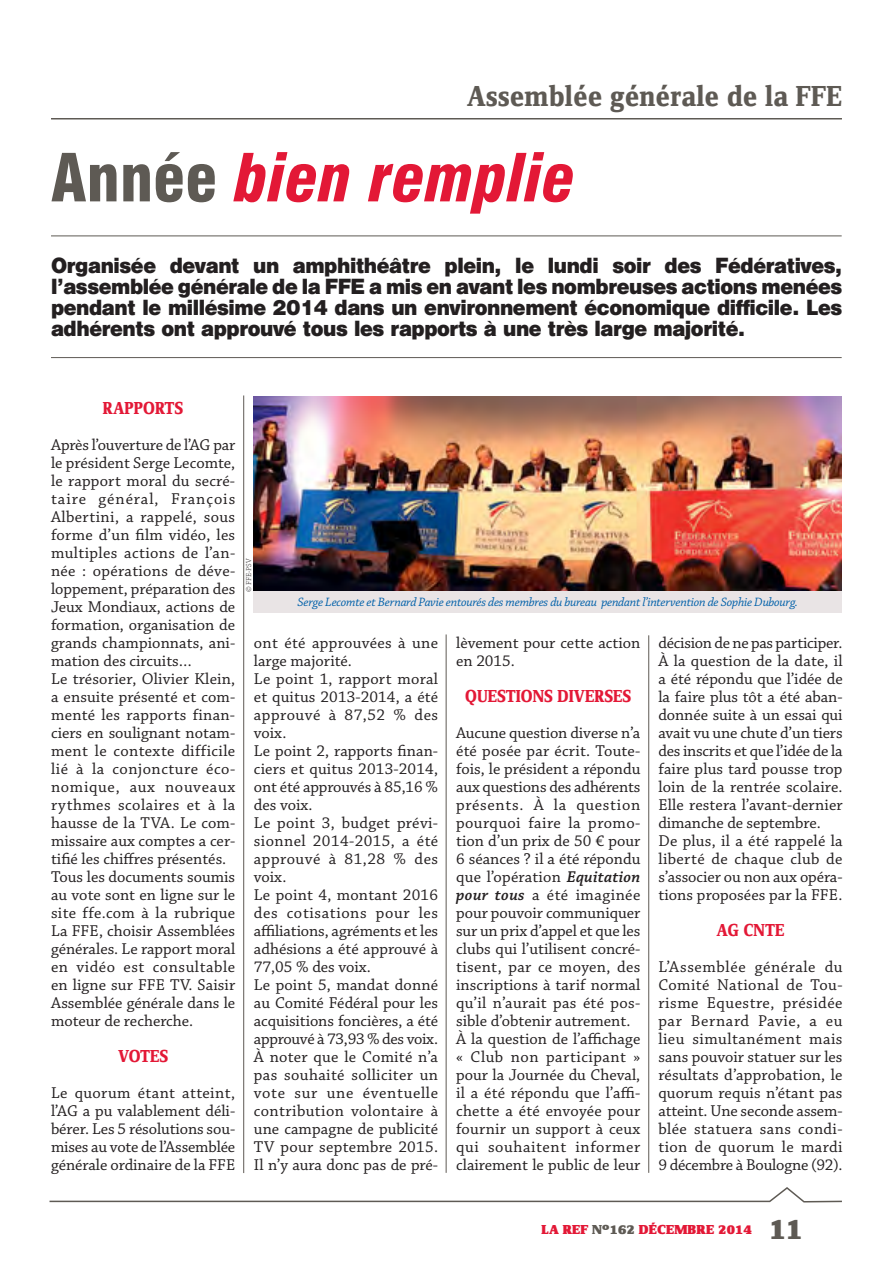
<style>
.page{position:relative;width:893px;height:1263px;background:#fff}
.page>*{position:absolute;margin:0;border:0;box-sizing:border-box;transform-origin:0 0}
.t1{font:italic 900 condensed 64.5px "Swiss 721 BT";color:#e31836}
.t2{font:30px "Zine Serif Dis Bold Roman Tf";color:#5e5a54}
.t3{font:30px "Zine Serif Dis Black Roman Tf";color:#5e5a54}
.t4{font:19.5px/21px "Swiss 721 BT Black No 2";letter-spacing:-.02em;color:#231f20;text-align:justify}
.t5{font:18px "Zine Serif Dis Bold Roman Tf";color:#e31836}
.t6{font:16.5px/18px "Chaparral Pro";letter-spacing:.005em;color:#231f20}
.t7{font:13.5px "Zine Serif Dis Black Roman Tf";letter-spacing:.01em;color:#e31836;scale:1.1 1}
.t8{font:italic 12.75px "Chaparral Pro";letter-spacing:-.02em;color:#0060a9}
.t9{font:300 7.5px "Chaparral Pro";letter-spacing:-.015em;color:#231f20}
.s1{font-style:normal;color:#5e5a54}
.s2{font-weight:600;font-style:italic}
.s3{color:#5e5a54}
</style>
<div class="page">
<svg style="left:49px;top:1187px;width:793px;height:16px"></svg>
<hr style="left:51px;top:235px;width:791px;height:1px;background:#5e5a54">
<hr style="left:51px;top:118px;width:791px;height:1px;background:#5e5a54">
<hr style="left:243px;top:395px;width:1px;height:778px;background:#5e5a54">
<hr style="left:648px;top:635px;width:1px;height:538px;background:#5e5a54">
<hr style="left:446px;top:634px;width:1px;height:539px;background:#5e5a54">
<hr style="left:51px;top:357px;width:791px;height:1px;background:#5e5a54">
<img style="left:253px;top:396px;width:589px;height:196px">
<div style="left:254px;top:591px;width:588px;height:21px;background:#e9e4e5"></div>
<h2 class="t2" style="left:467px;top:85px;width:376px">Assemblée générale de la FFE</h2>
<h1 class="t1" style="left:51px;top:151px;width:526px"><span class="s1">Année</span> bien remplie</h1>
<p class="t4" style="left:51px;top:256px;width:793px">Organisée devant un amphithéâtre plein, le lundi soir des Fédératives, l’assemblée générale de la FFE a mis en avant les nombreuses actions menées pendant le millésime 2014 dans un environnement économique difficile. Les adhérents ont approuvé tous les rapports à une très large majorité.</p>
<p class="t5" style="left:103px;top:401px;width:82px">RAPPORTS</p>
<p class="t6" style="left:51px;top:437px;width:186px">Après l’ouverture de l’AG par le président Serge Lecomte, le rapport moral du secré&shy;taire général, François<br>Albertini, a rappelé, sous forme d’un film vidéo, les multiples actions de l’an&shy;née : opérations de déve&shy;loppement, préparation des<br>Jeux Mondiaux, actions de formation, organisation de grands championnats, ani&shy;mation des circuits…<br>Le trésorier, Olivier Klein, a ensuite présenté et com&shy;menté les rapports finan&shy;ciers en soulignant notam&shy;ment le contexte difficile lié à la conjoncture éco&shy;nomique, aux nouveaux rythmes scolaires et à la hausse de la TVA. Le com&shy;missaire aux comptes a cer&shy;tifié les chiffres présentés.<br>Tous les documents soumis au vote sont en ligne sur le site ffe.com à la rubrique<br>La FFE, choisir Assemblées générales. Le rapport moral en vidéo est consultable en ligne sur FFE TV. Saisir<br>Assemblée générale dans le moteur de recherche.</p>
<p class="t5" style="left:118px;top:1049px;width:52px">VOTES</p>
<p class="t6" style="left:51px;top:1085px;width:186px;text-align:justify">Le quorum étant atteint, l’AG a pu valablement déli&shy;bérer. Les 5 résolutions sou&shy;mises au vote de l’Assemblée générale ordinaire de la FFE</p>
<p class="t9" style="left:246px;top:592px;width:34px;rotate:-90deg">© FFE-PSV</p>
<p class="t8" style="left:297px;top:597px;width:502px">Serge Lecomte et Bernard Pavie entourés des membres du bureau pendant l’intervention de Sophie Dubourg.</p>
<p class="t6" style="left:254px;top:635px;width:186px">ont été approuvées à une large majorité.<br>Le point 1, rapport moral et quitus 2013-2014, a été approuvé à 87,52 % des voix.<br>Le point 2, rapports finan&shy;ciers et quitus 2013-2014, ont été approuvés à 85,16 % des voix.<br>Le point 3, budget prévi&shy;sionnel 2014-2015, a été approuvé à 81,28 % des voix.<br>Le point 4, montant 2016 des cotisations pour les affiliations, agréments et les adhésions a été approuvé à<br>77,05 % des voix.<br>Le point 5, mandat donné au Comité Fédéral pour les acquisitions foncières, a été approuvé à 73,93 % des voix.<br>À noter que le Comité n’a pas souhaité solliciter un vote sur une éventuelle contribution volontaire à une campagne de publicité<br>TV pour septembre 2015.<br>Il n’y aura donc pas de pré-</p>
<p class="t6" style="left:456px;top:635px;width:186px">lèvement pour cette action en 2015.</p>
<p class="t5" style="left:465px;top:689px;width:168px">QUESTIONS DIVERSES</p>
<p class="t6" style="left:456px;top:725px;width:186px">Aucune question diverse n’a été posée par écrit. Toute&shy;fois, le président a répondu aux questions des adhérents présents. À la question pourquoi faire la promo&shy;tion d’un prix de 50 € pour<br>6 séances ? il a été répondu que l’opération <span class="s2">Equitation pour tous</span> a été imaginée pour pouvoir communiquer sur un prix d’appel et que les clubs qui l’utilisent concré&shy;tisent, par ce moyen, des inscriptions à tarif normal qu’il n’aurait pas été pos&shy;sible d’obtenir autrement.<br>À la question de l’affichage « Club non participant » pour la Journée du Cheval, il a été répondu que l’affi&shy;chette a été envoyée pour fournir un support à ceux qui souhaitent informer clairement le public de leur</p>
<p class="t6" style="left:658px;top:635px;width:186px">décision de ne pas participer.<br>À la question de la date, il a été répondu que l’idée de la faire plus tôt a été aban&shy;donnée suite à un essai qui avait vu une chute d’un tiers des inscrits et que l’idée de la faire plus tard pousse trop loin de la rentrée scolaire.<br>Elle restera l’avant-dernier dimanche de septembre.<br>De plus, il a été rappelé la liberté de chaque club de s’associer ou non aux opéra&shy;tions proposées par la FFE.</p>
<p class="t5" style="left:717px;top:923px;width:69px">AG CNTE</p>
<p class="t6" style="left:658px;top:959px;width:186px;text-align:justify">L’Assemblée générale du Comité National de Tou&shy;risme Equestre, présidée par Bernard Pavie, a eu lieu simultanément mais sans pouvoir statuer sur les résultats d’approbation, le quorum requis n’étant pas atteint. Une seconde assem&shy;blée statuera sans condi&shy;tion de quorum le mardi 9 décembre à Boulogne (92).</p>
<p class="t7" style="left:542px;top:1225px;width:193px">LA REF <span class="s3">N°162</span> DÉCEMBRE 2014</p>
<h2 class="t3" style="left:769px;top:1219px;width:35px">11</h2>
</div>
